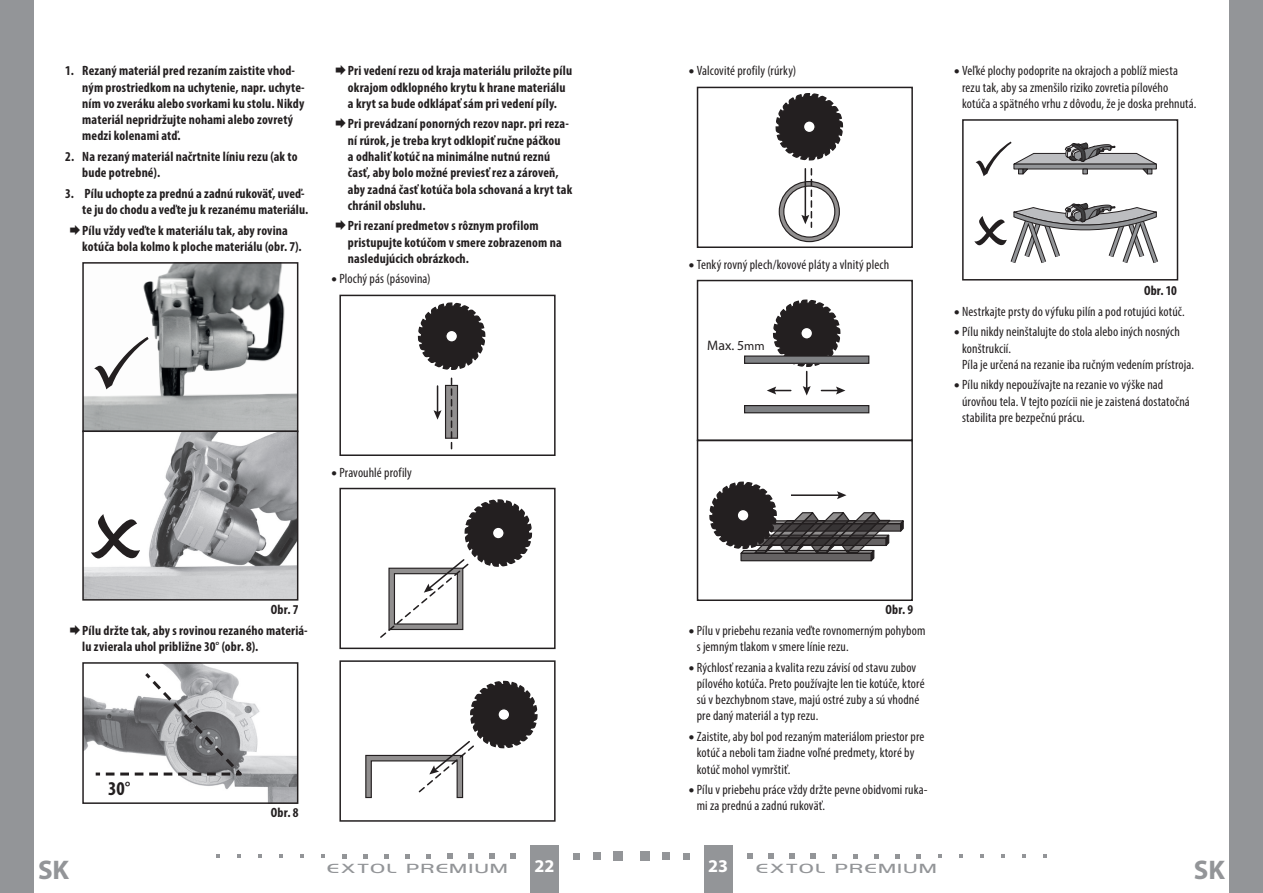
<style>
.page{position:relative;width:1263px;height:893px;background:#fff}
.page>*{position:absolute;margin:0;border:0;box-sizing:border-box;transform-origin:0 0}
.t1{font:700 27px "Myriad Pro";color:#939598}
.t2{font:700 condensed 19.65px "Myriad Pro";color:#231f20}
.t3{font:700 18px "Myriad Pro";color:#fff}
.t4{font:13.8px "Myriad Pro";color:#231f20}
.t5{font:condensed 13.5px/16.2px "Myriad Pro";letter-spacing:.01em;color:#231f20}
.body_číslované{font:700 condensed 13.5px/16.2px "Myriad Pro";letter-spacing:.01em;color:#231f20}
.t6{font:12px "Highland Gothic Light Medium CE";letter-spacing:.12em;color:#939598;scale:1.5 1}
.s1{font-family:"PF Din Text Comp Pro";font-weight:700;font-stretch:normal}
.s2{font-size:12.3px}
</style>
<div class="page">
<div style="left:0;top:0;width:34px;height:893px;background:#939598"></div>
<div style="left:1229px;top:0;width:34px;height:893px;background:#939598"></div>
<div style="left:704px;top:844px;width:29px;height:49px;background:#939598"></div>
<div style="left:530px;top:844px;width:28px;height:49px;background:#939598"></div>
<div style="left:640px;top:851px;width:9px;height:10px;background:#939598"></div>
<div style="left:662px;top:852px;width:8px;height:8px;background:#939598"></div>
<div style="left:683px;top:853px;width:7px;height:6px;background:#939598"></div>
<svg style="left:747px;top:853px;width:6px;height:6px"></svg>
<svg style="left:768px;top:853px;width:6px;height:6px"></svg>
<svg style="left:789px;top:853px;width:6px;height:6px"></svg>
<svg style="left:811px;top:853px;width:5px;height:6px"></svg>
<svg style="left:832px;top:854px;width:5px;height:4px"></svg>
<svg style="left:853px;top:854px;width:5px;height:4px"></svg>
<svg style="left:874px;top:854px;width:5px;height:4px"></svg>
<svg style="left:895px;top:854px;width:5px;height:4px"></svg>
<svg style="left:916px;top:854px;width:5px;height:4px"></svg>
<svg style="left:938px;top:854px;width:4px;height:4px"></svg>
<svg style="left:959px;top:854px;width:4px;height:4px"></svg>
<svg style="left:980px;top:854px;width:4px;height:4px"></svg>
<svg style="left:1001px;top:854px;width:4px;height:4px"></svg>
<svg style="left:1022px;top:854px;width:4px;height:4px"></svg>
<svg style="left:1043px;top:854px;width:4px;height:4px"></svg>
<div style="left:614px;top:851px;width:9px;height:10px;background:#939598"></div>
<div style="left:593px;top:852px;width:8px;height:8px;background:#939598"></div>
<svg style="left:573px;top:853px;width:6px;height:6px"></svg>
<svg style="left:510px;top:853px;width:6px;height:6px"></svg>
<svg style="left:489px;top:853px;width:5px;height:6px"></svg>
<svg style="left:468px;top:853px;width:5px;height:6px"></svg>
<svg style="left:447px;top:853px;width:5px;height:6px"></svg>
<svg style="left:426px;top:854px;width:5px;height:4px"></svg>
<svg style="left:405px;top:854px;width:5px;height:4px"></svg>
<svg style="left:384px;top:854px;width:5px;height:4px"></svg>
<svg style="left:363px;top:854px;width:5px;height:4px"></svg>
<svg style="left:342px;top:854px;width:5px;height:4px"></svg>
<svg style="left:321px;top:854px;width:4px;height:4px"></svg>
<svg style="left:300px;top:854px;width:4px;height:4px"></svg>
<svg style="left:279px;top:854px;width:4px;height:4px"></svg>
<svg style="left:258px;top:854px;width:4px;height:4px"></svg>
<svg style="left:237px;top:854px;width:4px;height:4px"></svg>
<svg style="left:216px;top:854px;width:4px;height:4px"></svg>
<img style="left:85px;top:265px;width:210px;height:333px">
<div style="left:82px;top:262px;width:216px;height:170px;border:2px solid #231f20"></div>
<div style="left:82px;top:430px;width:216px;height:171px;border:2px solid #231f20"></div>
<svg style="left:91px;top:514px;width:49px;height:44px"></svg>
<svg style="left:94px;top:337px;width:55px;height:52px"></svg>
<img style="left:85px;top:665px;width:210px;height:136px">
<div style="left:82px;top:662px;width:216px;height:142px;border:2px solid #231f20"></div>
<svg style="left:93px;top:670px;width:154px;height:107px"></svg>
<svg style="left:417px;top:302px;width:69px;height:147px"></svg>
<svg style="left:447px;top:387px;width:9px;height:50px"></svg>
<div style="left:445px;top:385px;width:13px;height:54px;border:1px solid #231f20"></div>
<div style="left:339px;top:295px;width:217px;height:161px;border:2px solid #231f20"></div>
<svg style="left:380px;top:499px;width:153px;height:139px"></svg>
<div style="left:339px;top:488px;width:217px;height:161px;border:2px solid #231f20"></div>
<svg style="left:365px;top:680px;width:173px;height:119px"></svg>
<div style="left:339px;top:660px;width:217px;height:162px;border:2px solid #231f20"></div>
<svg style="left:775px;top:93px;width:69px;height:150px"></svg>
<div style="left:697px;top:87px;width:216px;height:161px;border:2px solid #231f20"></div>
<svg style="left:767px;top:299px;width:78px;height:96px"></svg>
<div style="left:744px;top:356px;width:125px;height:7px;background:#808285"></div>
<div style="left:744px;top:355px;width:125px;height:9px;border:1px solid #231f20"></div>
<div style="left:744px;top:406px;width:125px;height:7px;background:#808285"></div>
<div style="left:744px;top:405px;width:125px;height:8px;border:1px solid #231f20"></div>
<div style="left:697px;top:280px;width:216px;height:161px;border:2px solid #231f20"></div>
<svg style="left:709px;top:482px;width:195px;height:79px"></svg>
<div style="left:697px;top:440px;width:216px;height:161px;border:2px solid #231f20"></div>
<svg style="left:975px;top:142px;width:182px;height:34px"></svg>
<svg style="left:974px;top:203px;width:184px;height:60px"></svg>
<div style="left:962px;top:119px;width:216px;height:162px;border:2px solid #231f20"></div>
<p class="body_číslované" style="left:82px;top:63px;width:224px;text-indent:-17px">1. Rezaný materiál pred rezaním zaistite vhod&shy;ným prostriedkom na uchytenie, napr. uchyte&shy;ním vo zveráku alebo svorkami ku stolu. Nikdy materiál nepridržujte nohami alebo zovretý medzi kolenami atď.</p>
<p class="body_číslované" style="left:82px;top:148px;width:217px;text-indent:-17px">2. Na rezaný materiál načrtnite líniu rezu (ak to bude potrebné).</p>
<p class="body_číslované" style="left:65px;top:185px;width:245px;text-align:right">3. Pílu uchopte za prednú a zadnú rukoväť, uveď&shy;te ju do chodu a veďte ju k rezanému materiálu.</p>
<p class="body_číslované" style="left:82px;top:222px;width:221px">Pílu vždy veďte k materiálu tak, aby rovina kotúča bola kolmo k ploche materiálu (obr. 7).</p>
<p class="body_číslované" style="left:348px;top:63px;width:226px">Pri vedení rezu od kraja materiálu priložte pílu okrajom odklopného krytu k hrane materiálu a kryt sa bude odklápať sám pri vedení píly.</p>
<p class="body_číslované" style="left:348px;top:116px;width:226px">Pri prevádzaní ponorných rezov napr. pri reza&shy;ní rúrok, je treba kryt odklopiť ručne páčkou<br>a odhaliť kotúč na minimálne nutnú reznú časť, aby bolo možné previesť rez a zároveň, aby zadná časť kotúča bola schovaná a kryt tak chránil obsluhu.</p>
<p class="body_číslované" style="left:348px;top:217px;width:215px">Pri rezaní predmetov s rôznym profilom pristupujte kotúčom v smere zobrazenom na nasledujúcich obrázkoch.</p>
<p class="t5" style="left:331px;top:271px;width:101px"><span class="s1">•</span> Plochý pás (pásovina)</p>
<p class="t5" style="left:331px;top:464px;width:82px"><span class="s1">•</span> Pravouhlé profily</p>
<p class="body_číslované" style="left:271px;top:601px;width:29px">Obr. 7</p>
<p class="body_číslované" style="left:82px;top:622px;width:227px">Pílu držte tak, aby s rovinou rezaného materiá&shy;lu zvierala uhol približne 30° (obr. 8).</p>
<p class="t2" style="left:108px;top:776px;width:24px">30°</p>
<p class="body_číslované" style="left:271px;top:804px;width:29px">Obr. 8</p>
<p class="t5" style="left:688px;top:63px;width:109px"><span class="s1">•</span> Valcovité profily (rúrky)</p>
<p class="t5" style="left:688px;top:256px;width:202px"><span class="s1">•</span> Tenký rovný plech/kovové pláty a vlnitý plech</p>
<p class="t4" style="left:707px;top:337px;width:59px">Max. 5<span class="s2">mm</span></p>
<p class="t5" style="left:962px;top:63px;width:236px;text-indent:-9px"><span class="s1">•</span> Veľké plochy podoprite na okrajoch a poblíž miesta rezu tak, aby sa zmenšilo riziko zovretia pílového kotúča a spätného vrhu z dôvodu, že je doska prehnutá.</p>
<p class="body_číslované" style="left:1144px;top:282px;width:34px">Obr. 10</p>
<p class="t5" style="left:954px;top:303px;width:233px"><span class="s1">•</span> Nestrkajte prsty do výfuku pilín a pod rotujúci kotúč.</p>
<p class="t5" style="left:962px;top:324px;width:233px;text-indent:-9px"><span class="s1">•</span> Pílu nikdy neinštalujte do stola alebo iných nosných konštrukcií.<br>Píla je určená na rezanie iba ručným vedením prístroja.</p>
<p class="t5" style="left:962px;top:377px;width:229px;text-indent:-9px"><span class="s1">•</span> Pílu nikdy nepoužívajte na rezanie vo výške nad úrovňou tela. V tejto pozícii nie je zaistená dostatočná stabilita pre bezpečnú prácu.</p>
<p class="body_číslované" style="left:885px;top:601px;width:29px">Obr. 9</p>
<p class="t5" style="left:697px;top:622px;width:230px;text-indent:-9px"><span class="s1">•</span> Pílu v priebehu rezania veďte rovnomerným pohybom s jemným tlakom v smere línie rezu.</p>
<p class="t5" style="left:697px;top:659px;width:229px;text-indent:-9px"><span class="s1">•</span> Rýchlosť rezania a kvalita rezu závisí od stavu zubov pílového kotúča. Preto používajte len tie kotúče, ktoré sú v bezchybnom stave, majú ostré zuby a sú vhodné pre daný materiál a typ rezu.</p>
<p class="t5" style="left:697px;top:728px;width:229px;text-indent:-9px"><span class="s1">•</span> Zaistite, aby bol pod rezaným materiálom priestor pre kotúč a neboli tam žiadne voľné predmety, ktoré by kotúč mohol vymrštiť.</p>
<p class="t5" style="left:697px;top:781px;width:232px;text-indent:-9px"><span class="s1">•</span> Pílu v priebehu práce vždy držte pevne obidvomi ruka&shy;mi za prednú a zadnú rukoväť.</p>
<h1 class="t1" style="left:38px;top:852px;width:32px">SK</h1>
<p class="t6" style="left:327px;top:861px;width:122px">EXTOL PREMIUM</p>
<h3 class="t3" style="left:535px;top:855px;width:21px">22</h3>
<h3 class="t3" style="left:708px;top:855px;width:21px">23</h3>
<p class="t6" style="left:756px;top:861px;width:122px">EXTOL PREMIUM</p>
<h1 class="t1" style="left:1194px;top:852px;width:32px">SK</h1>
</div>
